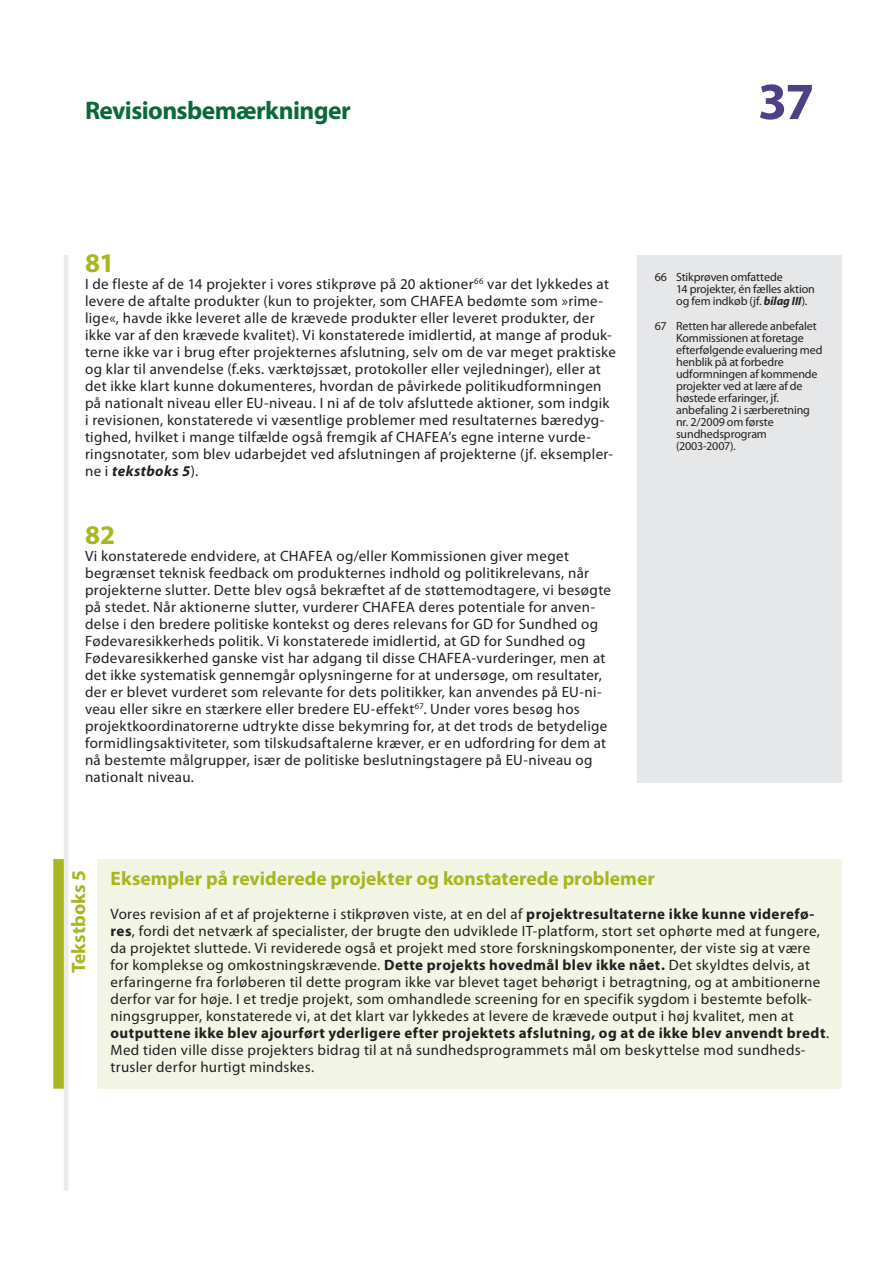
<style>
.page{position:relative;width:893px;height:1263px;background:#fff}
.page>*{position:absolute;margin:0;border:0;box-sizing:border-box;transform-origin:0 0}
.t1{font:700 52.5px "Myriad Pro";color:#4f4085}
.E_05_-_CHAP__1__TEXT{font:700 27px "Myriad Pro";color:#a7b621}
.t2{font:700 25.5px "Myriad Pro";letter-spacing:-.025em;color:#0b6938}
.F_02_-_BOX_TITRE_COL{font:700 19.5px "Myriad Pro";color:#a7b621}
.F_01_-_GREEN_BOX_NUM{font:700 19.5px "Myriad Pro";color:#a7b621}
.E_05_-_CHAP__1__TEXT-2{font:15px/17px "Myriad Pro";letter-spacing:.02em;color:#231f20}
.F_04_-_BOX_TEXTE{font:15px/17px "Myriad Pro";letter-spacing:.02em;color:#231f20}
.E_08_-_CHAP__FOOTNOT{font:12px/12px "Myriad Pro";letter-spacing:-.01em;color:#231f20}
.s1{font-weight:700;font-style:italic}
.s2{font-weight:700}
</style>
<div class="page">
<hr style="left:64px;top:255px;width:4px;height:936px;background:#ebebeb">
<div style="left:98px;top:859px;width:744px;height:230px;background:#f4f6e5"></div>
<div style="left:53px;top:859px;width:11px;height:230px;background:#a7b621"></div>
<div style="left:638px;top:255px;width:204px;height:527px;background:#e6e7e9"></div>
<h3 class="t2" style="left:85px;top:96px;width:267px">Revisionsbemærkninger</h3>
<h1 class="t1" style="left:758px;top:72px;width:58px">37</h1>
<p class="E_05_-_CHAP__1__TEXT" style="left:85px;top:248px;width:31px">81</p>
<p class="E_05_-_CHAP__1__TEXT-2" style="left:85px;top:276px;width:532px">I de fleste af de 14 projekter i vores stikprøve på 20 aktioner<sup>66</sup> var det lykkedes at levere de aftalte produkter (kun to projekter, som CHAFEA bedømte som »rime&shy;lige«, havde ikke leveret alle de krævede produkter eller leveret produkter, der ikke var af den krævede kvalitet). Vi konstaterede imidlertid, at mange af produk&shy;terne ikke var i brug efter projekternes afslutning, selv om de var meget praktiske og klar til anvendelse (f.eks. værktøjssæt, protokoller eller vejledninger), eller at det ikke klart kunne dokumenteres, hvordan de påvirkede politikudformningen på nationalt niveau eller EU-niveau. I ni af de tolv afsluttede aktioner, som indgik i revisionen, konstaterede vi væsentlige problemer med resultaternes bæredyg&shy;tighed, hvilket i mange tilfælde også fremgik af CHAFEA’s egne interne vurde&shy;ringsnotater, som blev udarbejdet ved afslutningen af projekterne (jf. eksempler&shy;ne i <span class="s1">tekstboks 5</span>).</p>
<p class="E_05_-_CHAP__1__TEXT" style="left:85px;top:520px;width:32px">82</p>
<p class="E_05_-_CHAP__1__TEXT-2" style="left:85px;top:548px;width:527px">Vi konstaterede endvidere, at CHAFEA og/eller Kommissionen giver meget begrænset teknisk feedback om produkternes indhold og politikrelevans, når projekterne slutter. Dette blev også bekræftet af de støttemodtagere, vi besøgte på stedet. Når aktionerne slutter, vurderer CHAFEA deres potentiale for anven&shy;delse i den bredere politiske kontekst og deres relevans for GD for Sundhed og Fødevaresikkerheds politik. Vi konstaterede imidlertid, at GD for Sundhed og Fødevaresikkerhed ganske vist har adgang til disse CHAFEA-vurderinger, men at det ikke systematisk gennemgår oplysningerne for at undersøge, om resultater, der er blevet vurderet som relevante for dets politikker, kan anvendes på EU-ni&shy;veau eller sikre en stærkere eller bredere EU-effekt<sup>67</sup>. Under vores besøg hos projektkoordinatorerne udtrykte disse bekymring for, at det trods de betydelige formidlingsaktiviteter, som tilskudsaftalerne kræver, er en udfordring for dem at nå bestemte målgrupper, især de politiske beslutningstagere på EU-niveau og nationalt niveau.</p>
<p class="E_08_-_CHAP__FOOTNOT" style="left:676px;top:271px;width:140px;text-indent:-21px">66 Stikprøven omfattede<br>14 projekter, én fælles aktion og fem indkøb (jf. <span class="s1">bilag III</span>).</p>
<p class="E_08_-_CHAP__FOOTNOT" style="left:676px;top:320px;width:148px;text-indent:-21px">67 Retten har allerede anbefalet<br>Kommissionen at foretage efterfølgende evaluering med henblik på at forbedre udformningen af kommende projekter ved at lære af de høstede erfaringer, jf. anbefaling 2 i særberetning nr. 2/2009 om første sundhedsprogram (2003-2007).</p>
<p class="F_01_-_GREEN_BOX_NUM" style="left:68px;top:973px;width:105px;rotate:-90deg">Tekstboks 5</p>
<p class="F_02_-_BOX_TITRE_COL" style="left:111px;top:867px;width:546px">Eksempler på reviderede projekter og konstaterede problemer</p>
<p class="F_04_-_BOX_TEXTE" style="left:111px;top:905px;width:720px">Vores revision af et af projekterne i stikprøven viste, at en del af <span class="s2">projektresultaterne ikke kunne viderefø&shy;res</span>, fordi det netværk af specialister, der brugte den udviklede IT-platform, stort set ophørte med at fungere, da projektet sluttede. Vi reviderede også et projekt med store forskningskomponenter, der viste sig at være for komplekse og omkostningskrævende. <span class="s2">Dette projekts hovedmål blev ikke nået.</span> Det skyldtes delvis, at erfaringerne fra forløberen til dette program ikke var blevet taget behørigt i betragtning, og at ambitionerne derfor var for høje. I et tredje projekt, som omhandlede screening for en specifik sygdom i bestemte befolk&shy;ningsgrupper, konstaterede vi, at det klart var lykkedes at levere de krævede output i høj kvalitet, men at <span class="s2">outputtene ikke blev ajourført yderligere efter projektets afslutning, og at de ikke blev anvendt bredt</span>.<br>Med tiden ville disse projekters bidrag til at nå sundhedsprogrammets mål om beskyttelse mod sundheds&shy;trusler derfor hurtigt mindskes.</p>
</div>
